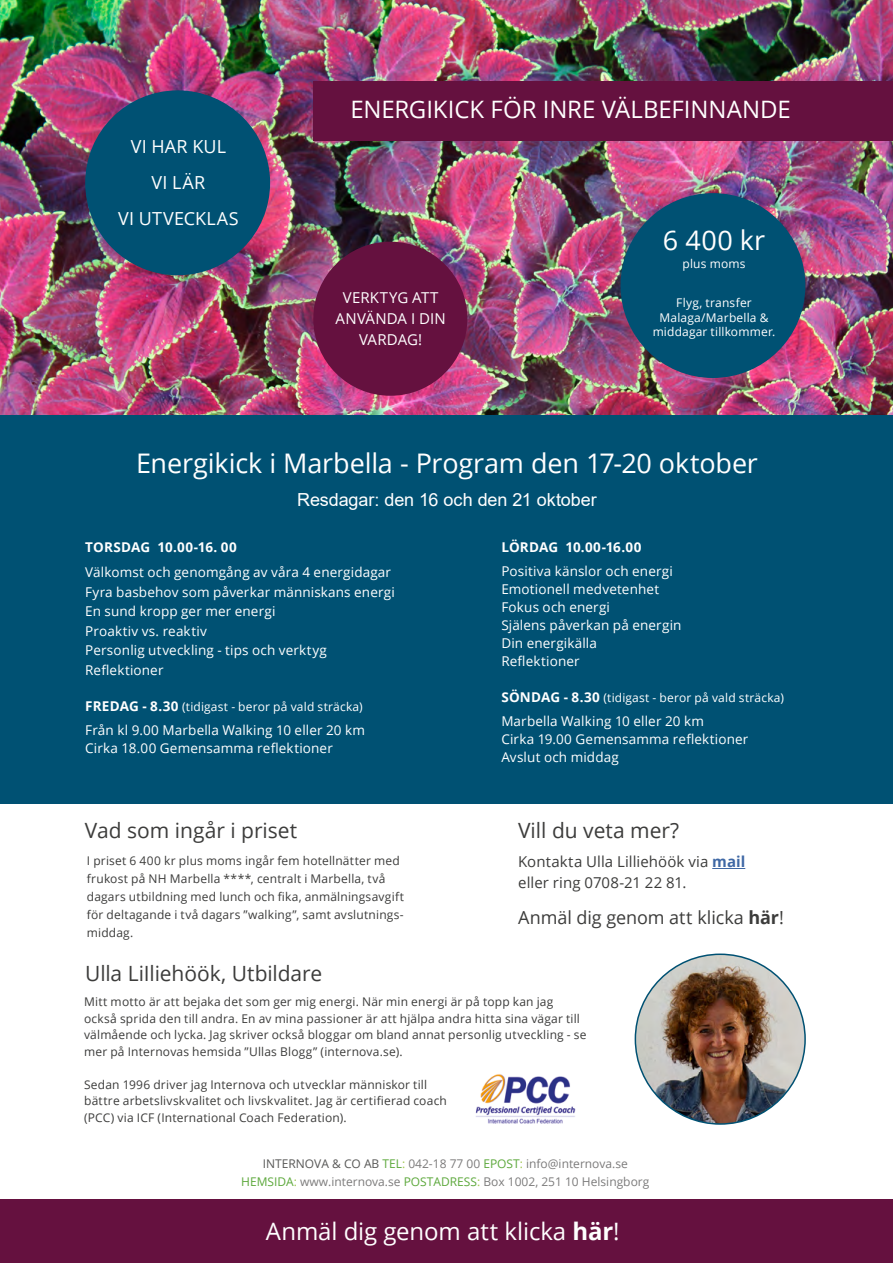
<style>
.page{position:relative;width:893px;height:1263px;background:#fff}
.page>*{position:absolute;margin:0;border:0;box-sizing:border-box;transform-origin:0 0}
.t1{font:27px "Open Sans";letter-spacing:-.005em;color:#fff}
.t2{font:24px "Open Sans";letter-spacing:-.005em;color:#fff}
.t3{font:21px "Open Sans";color:#3c3c3b}
.t4{font:18px "Arial";letter-spacing:-.005em;color:#fff}
.t5{font:18px "Open Sans";letter-spacing:-.005em;color:#3c3c3b}
.t6{font:18px/36px "Open Sans";letter-spacing:.01em;color:#fff;text-align:center}
.t7{font:15px/21px "Open Sans";letter-spacing:.005em;color:#3c3c3b}
.t8{font:15px/21px "Open Sans";letter-spacing:.005em;color:#fff;text-align:center}
.t9{font:13.5px/18px "Open Sans";letter-spacing:.01em;color:#fff}
.t10{font:700 13.5px "Open Sans";letter-spacing:.01em;color:#fff}
.t11{font:12px/16.5px "Open Sans";letter-spacing:.015em;color:#3c3c3b}
.t12{font:12px/14.4px "Open Sans";letter-spacing:.015em;color:#fff;text-align:center}
.t13{font:12px/18px "Open Sans";color:#7c7b7b;text-align:center}
.s1{font-weight:700;font-size:13.5px}
.s2{font-weight:700;color:#3f68a5}
.s3{font-weight:700}
.s4{color:#575756}
.s5{color:#5ca83b}
.s6{color:#a1c852}
</style>
<div class="page">
<img style="left:0;top:0;width:893px;height:415px">
<div style="left:0;top:415px;width:893px;height:389px;background:#005173"></div>
<img style="left:475px;top:1074px;width:101px;height:50px">
<div style="left:0;top:1199px;width:893px;height:64px;background:#65113f"></div>
<img style="left:635px;top:954px;width:170px;height:170px;border-radius:85px">
<div style="left:313px;top:81px;width:580px;height:59px;background:#65113f"></div>
<div style="left:620px;top:193px;width:185px;height:185px;background:#005173;border-radius:50%"></div>
<hr style="left:712px;top:868px;width:33px;height:1px;background:#3f68a5">
<div style="left:85px;top:90px;width:185px;height:185px;background:#005173;border-radius:50%"></div>
<div style="left:313px;top:242px;width:154px;height:154px;background:#65113f;border-radius:50%"></div>
<h3 class="t6" style="left:118px;top:128px;width:122px">VI HAR KUL<br>VI LÄR<br>VI UTVECKLAS</h3>
<h2 class="t2" style="left:350px;top:92px;width:442px">ENERGIKICK FÖR INRE VÄLBEFINNANDE</h2>
<p class="t8" style="left:336px;top:286px;width:112px">VERKTYG ATT<br>ANVÄNDA I DIN<br>VARDAG!</p>
<h1 class="t1" style="left:663px;top:221px;width:104px">6 400 kr</h1>
<p class="t12" style="left:682px;top:256px;width:65px">plus moms</p>
<p class="t12" style="left:653px;top:295px;width:124px">Flyg, transfer<br>Malaga/Marbella &amp; middagar tillkommer.</p>
<h1 class="t1" style="left:136px;top:445px;width:623px">Energikick i Marbella - Program den 17-20 oktober</h1>
<h3 class="t4" style="left:297px;top:487px;width:301px">Resdagar: den 16 och den 21 oktober</h3>
<p class="t10" style="left:85px;top:537px;width:153px">TORSDAG 10.00-16. 00</p>
<p class="t9" style="left:85px;top:562px;width:311px;line-height:19.5px">Välkomst och genomgång av våra 4 energidagar<br>Fyra basbehov som påverkar människans energi<br>En sund kropp ger mer energi<br>Proaktiv vs. reaktiv<br>Personlig utveckling - tips och verktyg<br>Reflektioner</p>
<p class="t12" style="left:85px;top:699px;width:279px"><span class="s1">FREDAG - 8.30</span> (tidigast - beror på vald sträcka)</p>
<p class="t9" style="left:85px;top:720px;width:281px">Från kl 9.00 Marbella Walking 10 eller 20 km<br>Cirka 18.00 Gemensamma reflektioner</p>
<h3 class="t3" style="left:85px;top:816px;width:214px">Vad som ingår i priset</h3>
<p class="t11" style="left:87px;top:851px;width:319px;line-height:18px">I priset 6 400 kr plus moms ingår fem hotellnätter med frukost på NH Marbella ****, centralt i Marbella, två dagars utbildning med lunch och fika, anmälningsavgift för deltagande i två dagars ”walking”, samt avslutnings&shy;middag.</p>
<h3 class="t3" style="left:85px;top:959px;width:238px">Ulla LiIliehöök, Utbildare</h3>
<p class="t10" style="left:501px;top:537px;width:142px">LÖRDAG 10.00-16.00</p>
<p class="t9" style="left:501px;top:561px;width:182px">Positiva känslor och energi<br>Emotionell medvetenhet<br>Fokus och energi<br>Själens påverkan på energin<br>Din energikälla<br>Reflektioner</p>
<p class="t12" style="left:501px;top:690px;width:284px"><span class="s1">SÖNDAG - 8.30</span> (tidigast - beror på vald sträcka)</p>
<p class="t9" style="left:501px;top:711px;width:249px">Marbella Walking 10 eller 20 km<br>Cirka 19.00 Gemensamma reflektioner<br>Avslut och middag</p>
<h3 class="t3" style="left:518px;top:816px;width:162px">Vill du veta mer?</h3>
<p class="t7" style="left:518px;top:851px;width:229px">Kontakta Ulla Lilliehöök via <span class="s2">mail </span>eller ring 0708-21 22 81.</p>
<h3 class="t5" style="left:518px;top:905px;width:267px">Anmäl dig genom att klicka <span class="s3">här</span>!</h3>
<p class="t11" style="left:84px;top:993px;width:504px">Mitt motto är att bejaka det som ger mig energi. När min energi är på topp kan jag också sprida den till andra. En av mina passioner är att hjälpa andra hitta sina vägar till välmående och lycka. Jag skriver också bloggar om bland annat personlig utveckling - se mer på Internovas hemsida ”Ullas Blogg” (internova.se).</p>
<p class="t11" style="left:84px;top:1076px;width:364px">Sedan 1996 driver jag Internova och utvecklar människor till bättre arbetslivskvalitet och livskvalitet. Jag är certifierad coach (PCC) via ICF (International Coach Federation).</p>
<p class="t13" style="left:241px;top:1154px;width:410px"><span class="s4">INTERNOVA &amp; CO AB</span> <span class="s5">TEL</span><span class="s6">:</span> 042-18 77 00 <span class="s5">EPOST</span><span class="s6">:</span> info@internova.se<br><span class="s5">HEMSIDA</span><span class="s6">:</span> www.internova.se <span class="s5">POSTADRESS</span><span class="s6">:</span> Box 1002, 251 10 Helsingborg</p>
<h2 class="t2" style="left:266px;top:1215px;width:355px">Anmäl dig genom att klicka <span class="s3">här</span>!</h2>
</div>
